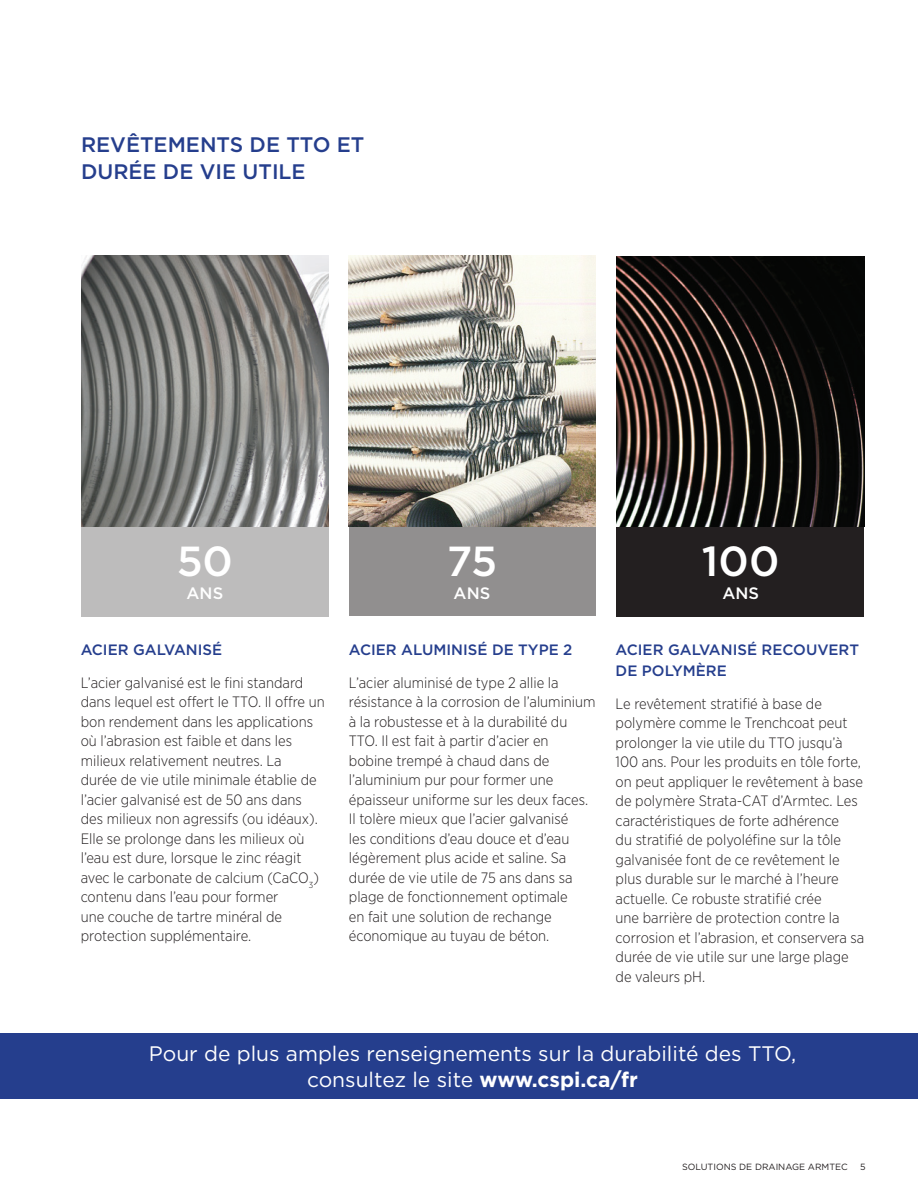
<style>
.page{position:relative;width:918px;height:1188px;background:#fff}
.page>*{position:absolute;margin:0;border:0;box-sizing:border-box;transform-origin:0 0}
.t1{font:500 42px "Gotham";letter-spacing:-.005em;color:#fff}
.t2{font:21px/25.2px "Gotham";color:#fff;text-align:center}
.t3{font:500 21px/27px "Gotham";color:#253e8d}
.t4{font:500 16.5px "Gotham";letter-spacing:.005em;color:#fff}
.t5{font:300 15px/19.5px "Gotham Narrow";color:#231f20}
.t6{font:500 15px/21px "Gotham";color:#253e8d}
.t7{font:9px "Gotham";color:#231f20}
.s1{font-weight:700}
</style>
<div class="page">
<div style="left:0;top:1033px;width:918px;height:66px;background:#253e8d"></div>
<img style="left:617px;top:256px;width:247px;height:271px">
<img style="left:81px;top:255px;width:248px;height:272px">
<img style="left:349px;top:255px;width:246px;height:272px">
<div style="left:81px;top:527px;width:248px;height:90px;background:#bdbcbc"></div>
<div style="left:349px;top:527px;width:246px;height:89px;background:#918f8f"></div>
<div style="left:617px;top:527px;width:247px;height:90px;background:#231f20"></div>
<h2 class="t3" style="left:81px;top:131px;width:285px">REVÊTEMENTS DE TTO ET<br>DURÉE DE VIE UTILE</h2>
<h1 class="t1" style="left:177px;top:534px;width:58px">50</h1>
<p class="t4" style="left:186px;top:583px;width:38px">ANS</p>
<p class="t6" style="left:81px;top:639px;width:143px">ACIER GALVANISÉ</p>
<p class="t5" style="left:81px;top:672px;width:246px">L’acier galvanisé est le fini standard dans lequel est offert le TTO. Il offre un bon rendement dans les applications où l’abrasion est faible et dans les milieux relativement neutres. La<br>durée de vie utile minimale établie de l’acier galvanisé est de 50 ans dans des milieux non agressifs (ou idéaux).<br>Elle se prolonge dans les milieux où l’eau est dure, lorsque le zinc réagit avec le carbonate de calcium (CaCO<sub>3</sub>) contenu dans l’eau pour former<br>une couche de tartre minéral de protection supplémentaire.</p>
<h1 class="t1" style="left:447px;top:534px;width:52px">75</h1>
<p class="t4" style="left:454px;top:583px;width:38px">ANS</p>
<p class="t6" style="left:349px;top:639px;width:225px">ACIER ALUMINISÉ DE TYPE 2</p>
<p class="t5" style="left:349px;top:672px;width:248px">L’acier aluminisé de type 2 allie la résistance à la corrosion de l’aluminium à la robustesse et à la durabilité du TTO. Il est fait à partir d’acier en bobine trempé à chaud dans de l’aluminium pur pour former une épaisseur uniforme sur les deux faces.<br>Il tolère mieux que l’acier galvanisé<br>les conditions d’eau douce et d’eau légèrement plus acide et saline. Sa durée de vie utile de 75 ans dans sa plage de fonctionnement optimale<br>en fait une solution de rechange économique au tuyau de béton.</p>
<h1 class="t1" style="left:702px;top:534px;width:79px">100</h1>
<p class="t4" style="left:722px;top:583px;width:38px">ANS</p>
<p class="t6" style="left:616px;top:639px;width:245px">ACIER GALVANISÉ RECOUVERT<br>DE POLYMÈRE</p>
<p class="t5" style="left:616px;top:693px;width:250px">Le revêtement stratifié à base de polymère comme le Trenchcoat peut prolonger la vie utile du TTO jusqu’à 100 ans. Pour les produits en tôle forte, on peut appliquer le revêtement à base de polymère Strata-CAT d’Armtec. Les caractéristiques de forte adhérence<br>du stratifié de polyoléfine sur la tôle galvanisée font de ce revêtement le plus durable sur le marché à l’heure actuelle. Ce robuste stratifié crée<br>une barrière de protection contre la corrosion et l’abrasion, et conservera sa durée de vie utile sur une large plage de valeurs pH.</p>
<h2 class="t2" style="left:149px;top:1041px;width:649px">Pour de plus amples renseignements sur la durabilité des TTO, consultez le site <span class="s1">www.cspi.ca/fr</span></h2>
<p class="t7" style="left:682px;top:1161px;width:167px">SOLUTIONS DE DRAINAGE ARMTEC</p>
<p class="t7" style="left:860px;top:1161px;width:7px">5</p>
</div>
